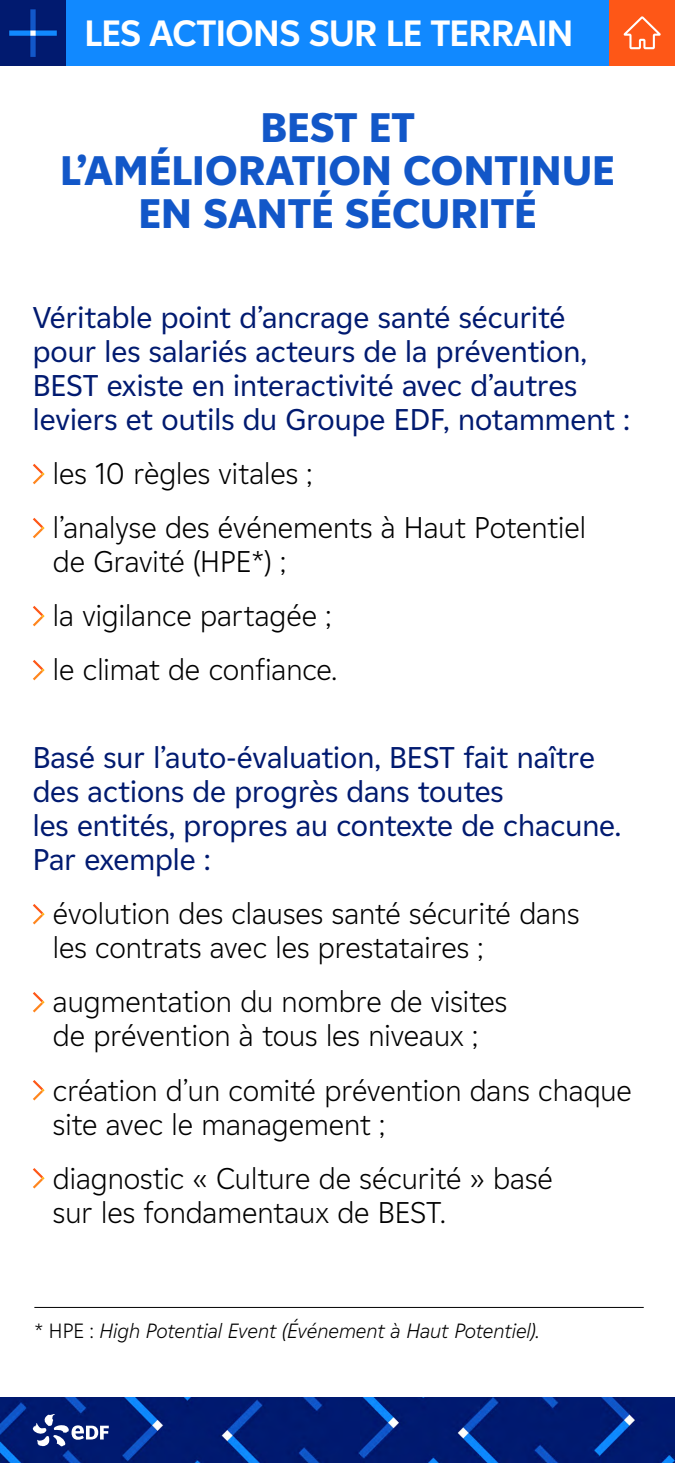
<style>
.page{position:relative;width:675px;height:1463px;background:#fff}
.page>*{position:absolute;margin:0;border:0;box-sizing:border-box;transform-origin:0 0}
.t1{font:800 41.25px "EDF2020";letter-spacing:-.01em;color:#1257c8}
.t2{font:700 36.56px "EDF2020";letter-spacing:-.03em;color:#fff}
.t3{font:300 30px/34px "EDF2020";color:#000}
.t4{font:30px/34px "EDF2020";color:#011a70}
.t5{font:italic 300 20.62px "EDF2020";color:#000}
.s1{font-style:normal}
</style>
<div class="page">
<div style="left:0;top:0;width:675px;height:66px;background:#1189ff"></div>
<svg style="left:33px;top:464px;width:12px;height:20px"></svg>
<svg style="left:33px;top:518px;width:12px;height:20px"></svg>
<svg style="left:33px;top:606px;width:12px;height:20px"></svg>
<svg style="left:33px;top:660px;width:12px;height:20px"></svg>
<svg style="left:33px;top:904px;width:12px;height:20px"></svg>
<svg style="left:33px;top:992px;width:12px;height:20px"></svg>
<svg style="left:33px;top:1080px;width:12px;height:20px"></svg>
<svg style="left:33px;top:1168px;width:12px;height:20px"></svg>
<img style="left:0;top:1397px;width:675px;height:65px">
<svg style="left:33px;top:1413px;width:76px;height:33px"></svg>
<div style="left:609px;top:0;width:66px;height:66px;background:#fe5717"></div>
<svg style="left:623px;top:16px;width:38px;height:33px"></svg>
<img style="left:0;top:0;width:66px;height:66px">
<hr style="left:34px;top:1307px;width:610px;height:1px;background:#000">
<p class="t2" style="left:84px;top:8px;width:491px">LES ACTIONS SUR LE TERRAIN</p>
<p class="t1" style="left:260px;top:97px;width:156px">BEST ET</p>
<p class="t1" style="left:60px;top:141px;width:557px">L’AMÉLIORATION CONTINUE</p>
<p class="t1" style="left:138px;top:184px;width:400px">EN SANTÉ SÉCURITÉ</p>
<p class="t4" style="left:33px;top:300px;width:598px">Véritable point d’ancrage santé sécurité pour les salariés acteurs de la prévention, BEST existe en interactivité avec d’autres leviers et outils du Groupe EDF, notamment :</p>
<p class="t3" style="left:53px;top:456px;width:261px">les 10 règles vitales ;</p>
<p class="t3" style="left:53px;top:510px;width:535px">l’analyse des événements à Haut Potentiel de Gravité (HPE*) ;</p>
<p class="t3" style="left:53px;top:598px;width:280px">la vigilance partagée ;</p>
<p class="t3" style="left:53px;top:652px;width:286px">le climat de confiance.</p>
<p class="t4" style="left:33px;top:740px;width:590px">Basé sur l’auto-évaluation, BEST fait naître des actions de progrès dans toutes<br>les entités, propres au contexte de chacune.<br>Par exemple :</p>
<p class="t3" style="left:53px;top:896px;width:528px">évolution des clauses santé sécurité dans les contrats avec les prestataires ;</p>
<p class="t3" style="left:53px;top:984px;width:456px">augmentation du nombre de visites de prévention à tous les niveaux ;</p>
<p class="t3" style="left:53px;top:1072px;width:581px">création d’un comité prévention dans chaque site avec le management ;</p>
<p class="t3" style="left:53px;top:1160px;width:501px">diagnostic « Culture de sécurité » basé sur les fondamentaux de BEST.</p>
<p class="t5" style="left:34px;top:1316px;width:507px"><span class="s1">* HPE :</span> High Potential Event (Événement à Haut Potentiel).</p>
</div>
